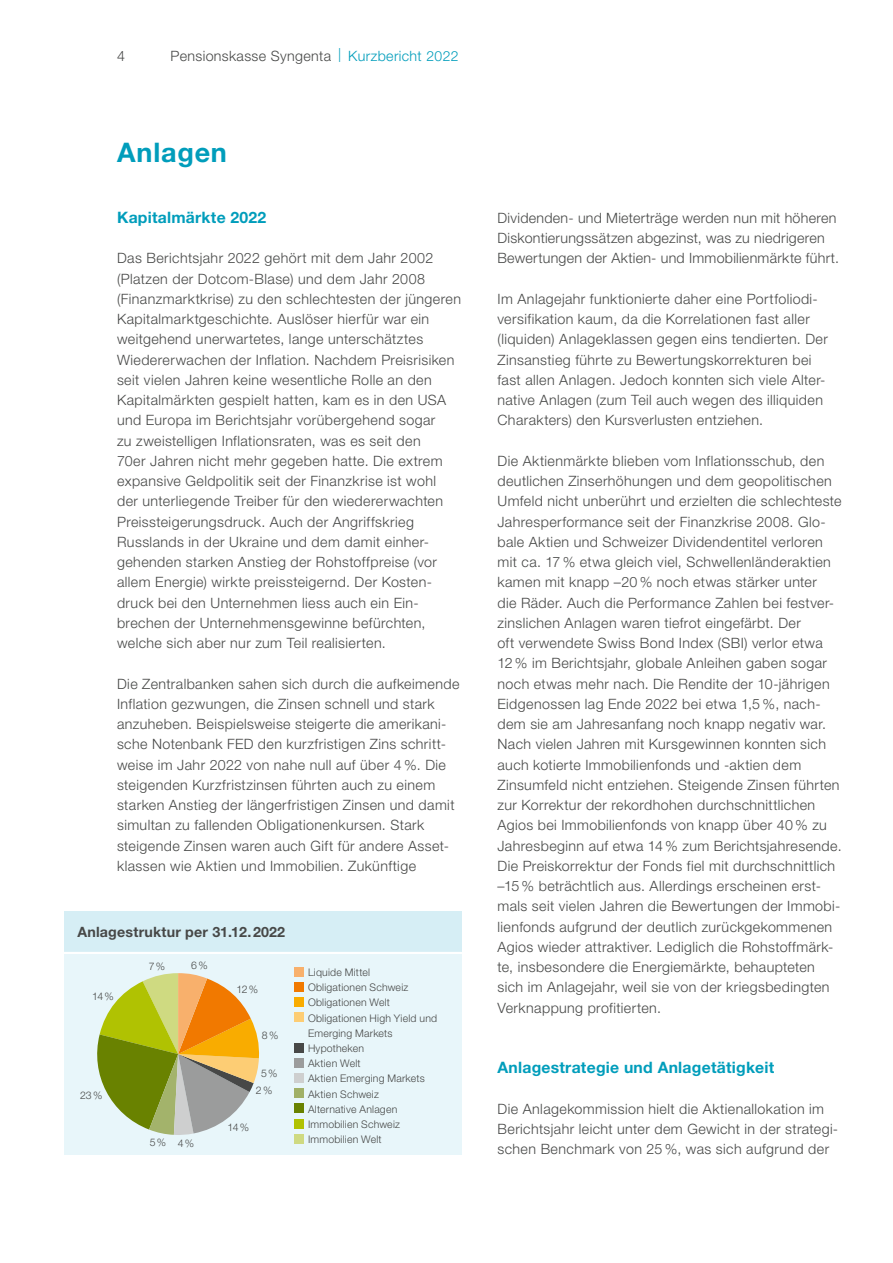
<style>
.page{position:relative;width:893px;height:1263px;background:#fff}
.page>*{position:absolute;margin:0;border:0;box-sizing:border-box;transform-origin:0 0}
.t1{font:700 27px "Helvetica Neue LT Std";letter-spacing:.03em;color:#009dbb}
.t2{font:700 15.75px "Helvetica Neue LT Std";letter-spacing:.015em;color:#009dbb}
.t3{font:300 14.25px/20.2px "Helvetica Neue LT Std";letter-spacing:.03em;color:#474847}
.t4{font:700 14.25px "Helvetica Neue LT Std";letter-spacing:.015em;color:#474847}
.t5{font:300 10.5px/15.1px "Helvetica Neue LT Std";letter-spacing:.02em;color:#474847}
.s1{color:#009dbb}
.s2{font-size:13.95px;color:#009dbb}
</style>
<div class="page">
<div style="left:64px;top:911px;width:397px;height:41px;background:#d6eef5"></div>
<div style="left:64px;top:954px;width:397px;height:38px;background:#e8f6fa"></div>
<div style="left:64px;top:974px;width:397px;height:38px;background:#e8f6fa"></div>
<div style="left:64px;top:995px;width:397px;height:38px;background:#e8f6fa"></div>
<div style="left:64px;top:1015px;width:397px;height:38px;background:#e8f6fa"></div>
<div style="left:64px;top:1035px;width:397px;height:38px;background:#e8f6fa"></div>
<div style="left:64px;top:1055px;width:397px;height:38px;background:#e8f6fa"></div>
<div style="left:64px;top:1076px;width:397px;height:38px;background:#e8f6fa"></div>
<div style="left:64px;top:1096px;width:397px;height:38px;background:#e8f6fa"></div>
<div style="left:64px;top:1116px;width:397px;height:38px;background:#e8f6fa"></div>
<svg style="left:97px;top:973px;width:163px;height:162px"></svg>
<hr style="left:98px;top:970px;width:166px;height:1px;background:#7b7d7c">
<hr style="left:98px;top:1262px;width:166px;height:1px;background:#7b7d7c">
<div style="left:294px;top:967px;width:9px;height:9px;background:#f8b06c"></div>
<div style="left:294px;top:982px;width:9px;height:9px;background:#f17900"></div>
<div style="left:294px;top:997px;width:9px;height:9px;background:#f9ac00"></div>
<div style="left:294px;top:1013px;width:9px;height:9px;background:#fdcd74"></div>
<div style="left:294px;top:1043px;width:9px;height:9px;background:#474847"></div>
<div style="left:294px;top:1058px;width:9px;height:9px;background:#9b9c9c"></div>
<div style="left:294px;top:1073px;width:9px;height:9px;background:#cecfcf"></div>
<div style="left:294px;top:1089px;width:9px;height:9px;background:#a0b067"></div>
<div style="left:294px;top:1104px;width:9px;height:9px;background:#698200"></div>
<div style="left:294px;top:1119px;width:9px;height:9px;background:#b0c202"></div>
<div style="left:294px;top:1134px;width:9px;height:9px;background:#cfda81"></div>
<p class="t3" style="left:117px;top:45px;width:9px">4</p>
<p class="t3" style="left:170px;top:45px;width:290px">Pensionskasse Syngenta <sup>|</sup> <span class="s1">Kurzbericht</span> <span class="s2">2022</span></p>
<h1 class="t1" style="left:117px;top:136px;width:111px">Anlagen</h1>
<p class="t2" style="left:117px;top:207px;width:151px">Kapitalmärkte 2022</p>
<p class="t3" style="left:117px;top:248px;width:345px">Das Berichtsjahr 2022 gehört mit dem Jahr 2002 (Platzen der Dotcom-Blase) und dem Jahr 2008 (Finanzmarktkrise) zu den schlechtesten der jüngeren Kapitalmarktgeschichte. Auslöser hierfür war ein weitgehend unerwartetes, lange unterschätztes Wiedererwachen der Inflation. Nachdem Preisrisiken seit vielen Jahren keine wesentliche Rolle an den Kapitalmärkten gespielt hatten, kam es in den USA und Europa im Berichtsjahr vorübergehend sogar<br>zu zweistelligen Inflationsraten, was es seit den<br>70er Jahren nicht mehr gegeben hatte. Die extrem expansive Geldpolitik seit der Finanzkrise ist wohl<br>der unterliegende Treiber für den wiedererwachten Preissteigerungsdruck. Auch der Angriffskrieg Russlands in der Ukraine und dem damit einher&shy;gehenden starken Anstieg der Rohstoffpreise (vor allem Energie) wirkte preissteigernd. Der Kosten&shy;druck bei den Unternehmen liess auch ein Ein&shy;brechen der Unternehmensgewinne befürchten, welche sich aber nur zum Teil realisierten.</p>
<p class="t3" style="left:117px;top:673px;width:344px">Die Zentralbanken sahen sich durch die aufkeimende Inflation gezwungen, die Zinsen schnell und stark anzuheben. Beispielsweise steigerte die amerikani&shy;sche Notenbank FED den kurzfristigen Zins schritt&shy;weise im Jahr 2022 von nahe null auf über 4 %. Die steigenden Kurzfristzinsen führten auch zu einem starken Anstieg der längerfristigen Zinsen und damit simultan zu fallenden Obligationenkursen. Stark steigende Zinsen waren auch Gift für andere Asset&shy;klassen wie Aktien und Immobilien. Zukünftige</p>
<p class="t4" style="left:77px;top:923px;width:209px">Anlagestruktur per 31.12.2022</p>
<p class="t5" style="left:92px;top:988px;width:23px">14%</p>
<p class="t5" style="left:80px;top:1087px;width:24px">23%</p>
<p class="t5" style="left:149px;top:958px;width:18px">7%</p>
<p class="t5" style="left:191px;top:958px;width:18px">6%</p>
<p class="t5" style="left:150px;top:1135px;width:46px">5% 4%</p>
<p class="t5" style="left:237px;top:981px;width:23px">12%</p>
<p class="t5" style="left:262px;top:1028px;width:18px">8%</p>
<p class="t5" style="left:261px;top:1066px;width:18px">5%</p>
<p class="t5" style="left:256px;top:1083px;width:18px">2%</p>
<p class="t5" style="left:228px;top:1120px;width:23px">14%</p>
<p class="t5" style="left:308px;top:964px;width:131px">Liquide Mittel<br>Obligationen Schweiz<br>Obligationen Welt<br>Obligationen High Yield und<br>Emerging Markets<br>Hypotheken<br>Aktien Welt<br>Aktien Emerging Markets<br>Aktien Schweiz<br>Alternative Anlagen<br>Immobilien Schweiz<br>Immobilien Welt</p>
<p class="t3" style="left:497px;top:207px;width:343px">Dividenden- und Mieterträge werden nun mit höheren<br>Diskontierungssätzen abgezinst, was zu niedrigeren<br>Bewertungen der Aktien- und Immobilienmärkte führt.</p>
<p class="t3" style="left:497px;top:288px;width:332px">Im Anlagejahr funktionierte daher eine Portfoliodi&shy;versifikation kaum, da die Korrelationen fast aller (liquiden) Anlageklassen gegen eins tendierten. Der Zinsanstieg führte zu Bewertungskorrekturen bei fast allen Anlagen. Jedoch konnten sich viele Alter&shy;native Anlagen (zum Teil auch wegen des illiquiden Charakters) den Kursverlusten entziehen.</p>
<p class="t3" style="left:497px;top:450px;width:346px">Die Aktienmärkte blieben vom Inflationsschub, den deutlichen Zinserhöhungen und dem geopolitischen Umfeld nicht unberührt und erzielten die schlechteste Jahresperformance seit der Finanzkrise 2008. Glo&shy;bale Aktien und Schweizer Dividendentitel verloren mit ca. 17 % etwa gleich viel, Schwellenländeraktien kamen mit knapp –20 % noch etwas stärker unter<br>die Räder. Auch die Performance Zahlen bei festver&shy;zinslichen Anlagen waren tiefrot eingefärbt. Der<br>oft verwendete Swiss Bond Index (SBI) verlor etwa<br>12 % im Berichtsjahr, globale Anleihen gaben sogar noch etwas mehr nach. Die Rendite der 10-jährigen Eidgenossen lag Ende 2022 bei etwa 1,5 %, nach&shy;dem sie am Jahresanfang noch knapp negativ war.<br>Nach vielen Jahren mit Kursgewinnen konnten sich auch kotierte Immobilienfonds und -aktien dem Zinsumfeld nicht entziehen. Steigende Zinsen führten zur Korrektur der rekordhohen durchschnittlichen Agios bei Immobilienfonds von knapp über 40 % zu Jahresbeginn auf etwa 14 % zum Berichtsjahresende.<br>Die Preiskorrektur der Fonds fiel mit durchschnittlich –15 % beträchtlich aus. Allerdings erscheinen erst&shy;mals seit vielen Jahren die Bewertungen der Immobi&shy;lienfonds aufgrund der deutlich zurückgekommenen Agios wieder attraktiver. Lediglich die Rohstoffmärk&shy;te, insbesondere die Energiemärkte, behaupteten sich im Anlagejahr, weil sie von der kriegsbedingten Verknappung profitierten.</p>
<p class="t2" style="left:497px;top:1058px;width:278px">Anlagestrategie und Anlagetätigkeit</p>
<p class="t3" style="left:497px;top:1098px;width:342px">Die Anlagekommission hielt die Aktienallokation im<br>Berichtsjahr leicht unter dem Gewicht in der strategi&shy;schen Benchmark von 25 %, was sich aufgrund der</p>
</div>
